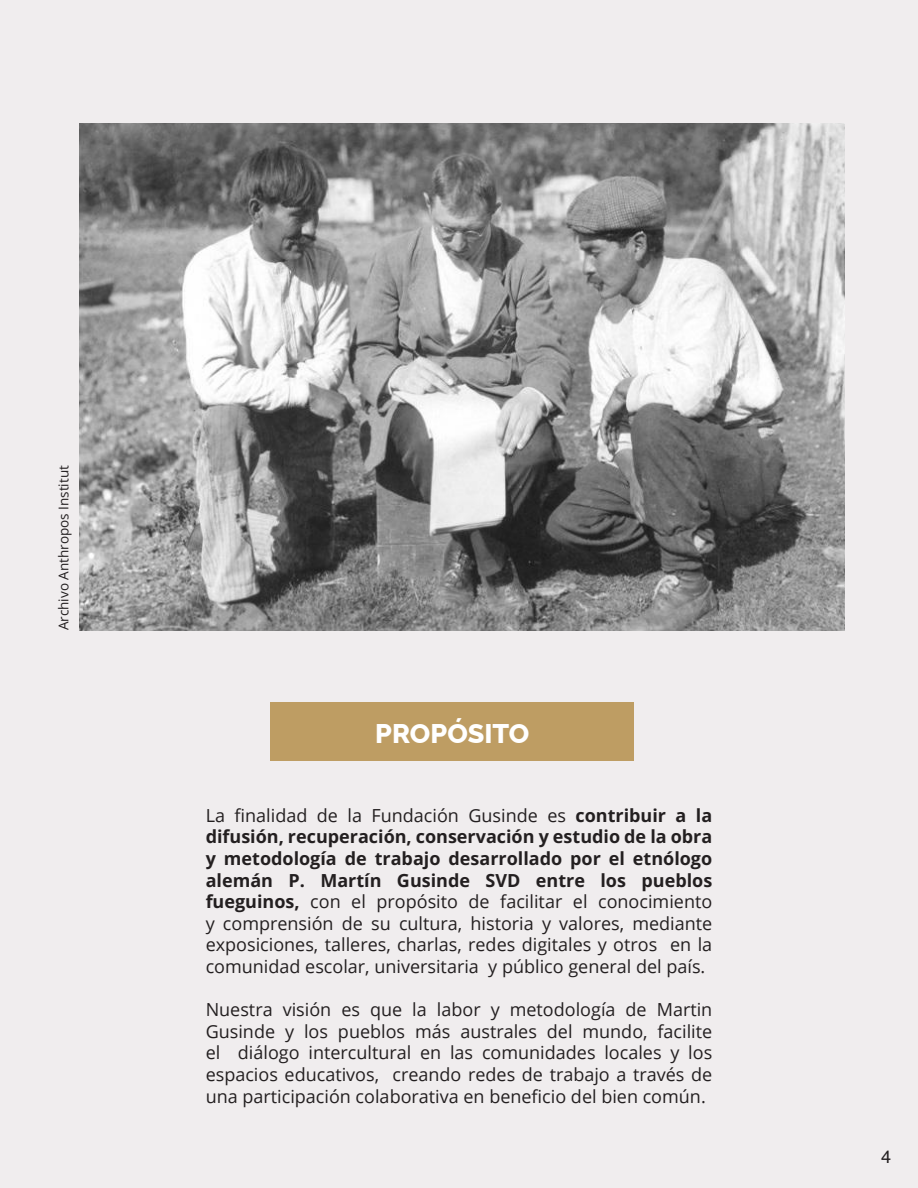
<style>
.page{position:relative;width:918px;height:1188px;background:#f0edee}
.page>*{position:absolute;margin:0;border:0;box-sizing:border-box;transform-origin:0 0}
.t1{font:800 27px "Raleway";color:#fff}
.t2{font:18px/21.6px "Open Sans";color:#231f20;text-align:justify}
.t3{font:18px "Helvetica";color:#231f20}
.t4{font:13.5px "Open Sans";color:#231f20}
.s1{font-weight:700}
</style>
<div class="page">
<div style="left:271px;top:702px;width:363px;height:58px;background:#be9d63"></div>
<img style="left:79px;top:123px;width:765px;height:508px">
<p class="t4" style="left:54px;top:630px;width:167px;rotate:-90deg">Archivo Anthropos Institut</p>
<p class="t1" style="left:375px;top:712px;width:156px">PROPÓSITO</p>
<p class="t2" style="left:206px;top:804px;width:508px">La finalidad de la Fundación Gusinde es <span class="s1">contribuir a la difusión, recuperación, conservación y estudio de la obra y metodología de trabajo desarrollado por el etnólogo alemán P. Martín Gusinde SVD entre los pueblos fueguinos,</span> con el propósito de facilitar el conocimiento y comprensión de su cultura, historia y valores, mediante exposiciones, talleres, charlas, redes digitales y otros en la comunidad escolar, universitaria y público general del país.</p>
<p class="t2" style="left:206px;top:998px;width:508px">Nuestra visión es que la labor y metodología de Martin Gusinde y los pueblos más australes del mundo, facilite el diálogo intercultural en las comunidades locales y los espacios educativos, creando redes de trabajo a través de una participación colaborativa en beneficio del bien común.</p>
<p class="t3" style="left:881px;top:1143px;width:12px">4</p>
</div>
